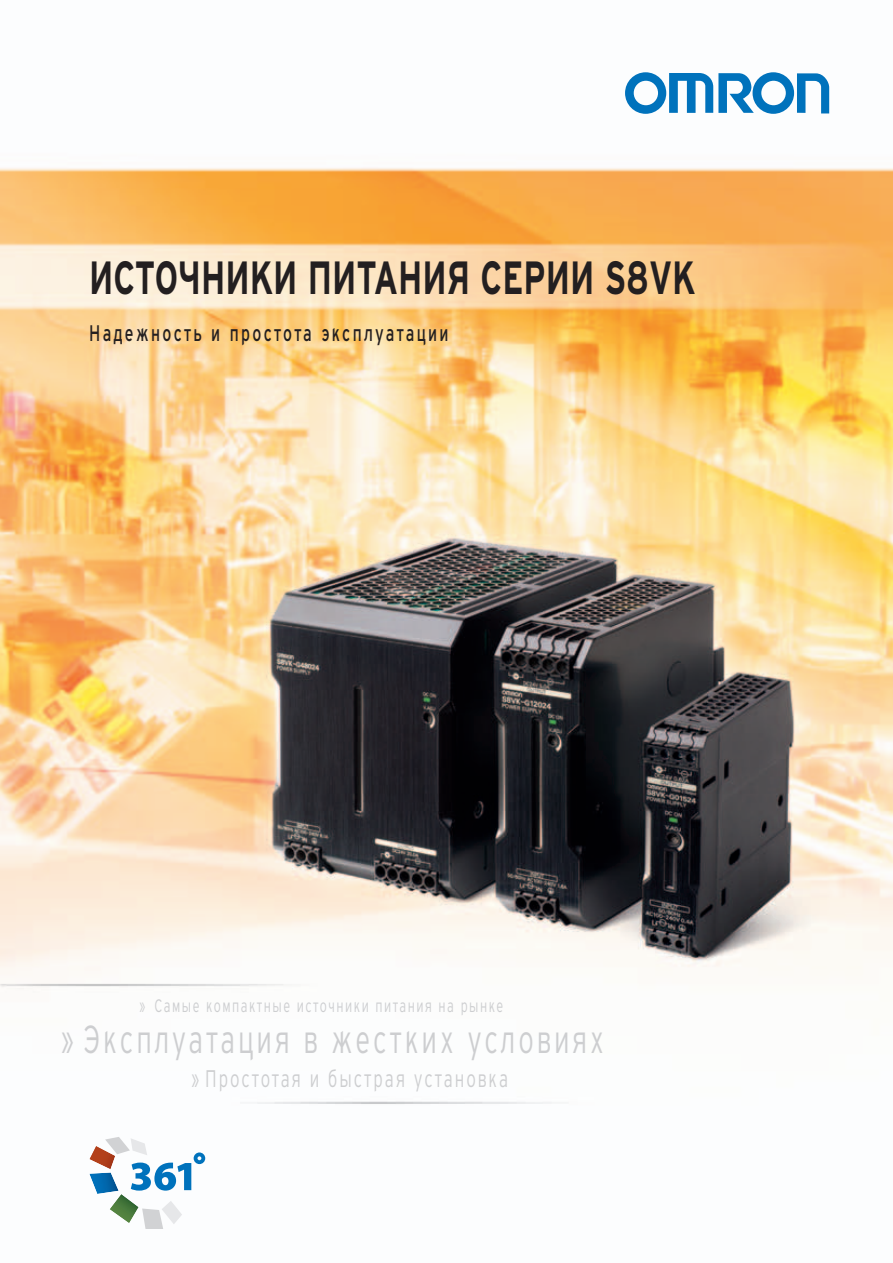
<style>
.page{position:relative;width:893px;height:1263px;background:#fff}
.page>*{position:absolute;margin:0;border:0;box-sizing:border-box;transform-origin:0 0}
.t1{font:700 46.5px "Interstate Cyr";color:#231f20;scale:.7 1}
.t2{font:300 39px "Interstate Cyr";letter-spacing:.11em;color:#cdced0;scale:.7 1}
.t3{font:300 24px "Interstate Cyr";letter-spacing:.12em;color:#cdced0;scale:.7 1}
.t4{font:22.5px "Interstate Cyr";letter-spacing:.15em;color:#231f20;scale:.7 1}
.t5{font:300 18px "Interstate Cyr";letter-spacing:.12em;color:#cdced0;scale:.7 1}
.s1{font-family:"Interstate CE";font-stretch:condensed}
</style>
<div class="page">
<img style="left:0;top:86px;width:893px;height:1074px">
<svg style="left:625px;top:72px;width:204px;height:42px"></svg>
<svg style="left:89px;top:1137px;width:116px;height:92px"></svg>
<h1 class="t1" style="left:89px;top:259px;width:868px">ИСТОЧНИКИ ПИТАНИЯ СЕРИИ S8VK</h1>
<p class="t4" style="left:89px;top:325px;width:515px">Надежность и простота эксплуатации</p>
<p class="t5" style="left:139px;top:999px;width:521px"><span class="s1">»</span> Самые компактные источники питания на рынке</p>
<h2 class="t2" style="left:61px;top:1024px;width:777px"><span class="s1">»</span> Эксплуатация в жестких условиях</h2>
<h3 class="t3" style="left:191px;top:1069px;width:454px"><span class="s1">»</span> Простотая и быстрая установка</h3>
</div>
